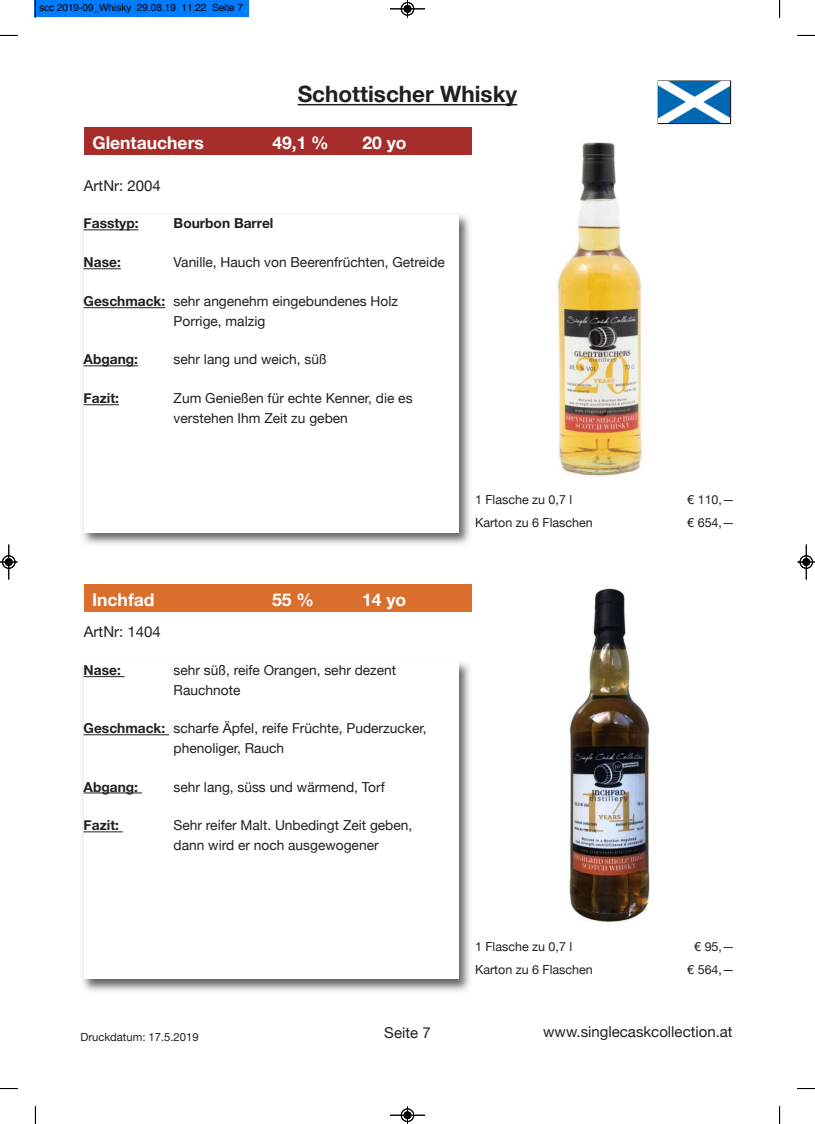
<style>
.page{position:relative;width:815px;height:1124px;background:#fff}
.page>*{position:absolute;margin:0;border:0;box-sizing:border-box;transform-origin:0 0}
.t1{font:700 22.5px "Helvetica Neue";color:#221f1f}
.t2{font:700 17.5px "Helvetica Neue";color:#fff}
.t3{font:15px "Helvetica Neue";color:#221f1f}
.t4{font:13.75px/19.4px "Helvetica Neue";color:#221f1f}
.t5{font:700 13.75px "Helvetica Neue";color:#221f1f}
.t6{font:12.5px "Helvetica Neue";color:#221f1f}
.t7{font:11.25px "Helvetica Neue";color:#221f1f}
.t8{font:10px "Helvetica";color:#000}
.s1{font-weight:700}
</style>
<div class="page">
<div style="left:84px;top:128px;width:387px;height:27px;background:#a62d2a"></div>
<img style="left:82px;top:215px;width:388px;height:330px">
<div style="left:84px;top:215px;width:374px;height:317px;background:#fff"></div>
<hr style="left:84px;top:229px;width:55px;height:1px;background:#221f1f">
<hr style="left:84px;top:268px;width:37px;height:1px;background:#221f1f">
<hr style="left:84px;top:307px;width:81px;height:1px;background:#221f1f">
<hr style="left:84px;top:365px;width:54px;height:1px;background:#221f1f">
<hr style="left:84px;top:404px;width:35px;height:1px;background:#221f1f">
<img style="left:557px;top:142px;width:86px;height:335px">
<hr style="left:298px;top:104px;width:219px;height:1px;background:#221f1f">
<div style="left:658px;top:80px;width:73px;height:44px;border:1px solid #221f1f"></div>
<img style="left:659px;top:82px;width:71px;height:41px">
<div style="left:84px;top:584px;width:387px;height:27px;background:#da6e2d"></div>
<img style="left:82px;top:662px;width:388px;height:330px">
<div style="left:84px;top:661px;width:374px;height:317px;background:#fff"></div>
<hr style="left:84px;top:676px;width:41px;height:1px;background:#221f1f">
<hr style="left:84px;top:734px;width:85px;height:1px;background:#221f1f">
<hr style="left:84px;top:792px;width:58px;height:1px;background:#221f1f">
<hr style="left:84px;top:831px;width:39px;height:1px;background:#221f1f">
<img style="left:569px;top:588px;width:81px;height:334px">
<div style="left:34px;top:0;width:214px;height:16px;background:#007cff"></div>
<svg style="left:35px;top:0;width:1px;height:18px"></svg>
<svg style="left:0;top:35px;width:18px;height:1px"></svg>
<svg style="left:779px;top:0;width:1px;height:18px"></svg>
<svg style="left:797px;top:35px;width:18px;height:1px"></svg>
<svg style="left:35px;top:1106px;width:1px;height:17px"></svg>
<svg style="left:0;top:1088px;width:18px;height:1px"></svg>
<svg style="left:779px;top:1106px;width:1px;height:17px"></svg>
<svg style="left:797px;top:1088px;width:18px;height:1px"></svg>
<hr style="left:390px;top:8px;width:35px;height:1px;background:#000">
<div style="left:401px;top:2px;width:13px;height:14px;border:1px solid #000;border-radius:50%"></div>
<hr style="left:390px;top:9px;width:35px;height:1px;background:#000">
<div style="left:401px;top:2px;width:13px;height:13px;border:1px solid #000;border-radius:50%"></div>
<svg style="left:404px;top:0;width:7px;height:18px"></svg>
<hr style="left:390px;top:1114px;width:35px;height:1px;background:#000">
<div style="left:401px;top:1108px;width:13px;height:13px;border:1px solid #000;border-radius:50%"></div>
<svg style="left:404px;top:1106px;width:7px;height:17px"></svg>
<hr style="left:8px;top:544px;width:1px;height:35px;background:#000">
<hr style="left:9px;top:544px;width:1px;height:35px;background:#000">
<div style="left:2px;top:555px;width:13px;height:13px;border:1px solid #000;border-radius:50%"></div>
<svg style="left:0;top:558px;width:18px;height:7px"></svg>
<hr style="left:806px;top:544px;width:1px;height:35px;background:#000">
<div style="left:800px;top:555px;width:13px;height:13px;border:1px solid #000;border-radius:50%"></div>
<svg style="left:798px;top:558px;width:17px;height:7px"></svg>
<p class="t8" style="left:39px;top:4px;width:205px">scc 2019-09_Whisky 29.08.19 11:22 Seite 7</p>
<h1 class="t1" style="left:298px;top:77px;width:221px">Schottischer Whisky</h1>
<p class="t2" style="left:92px;top:129px;width:113px">Glentauchers</p>
<p class="t2" style="left:272px;top:129px;width:58px">49,1 %</p>
<p class="t2" style="left:362px;top:129px;width:46px">20 yo</p>
<p class="t3" style="left:84px;top:174px;width:78px">ArtNr: 2004</p>
<p class="t5" style="left:84px;top:213px;width:57px">Fasstyp:</p>
<p class="t5" style="left:174px;top:213px;width:101px">Bourbon Barrel</p>
<p class="t5" style="left:84px;top:252px;width:39px">Nase:</p>
<p class="t4" style="left:174px;top:253px;width:273px">Vanille, Hauch von Beerenfrüchten, Getreide</p>
<p class="t4" style="left:174px;top:292px;width:226px;text-indent:-90px"><span class="s1">Geschmack:</span> sehr angenehm eingebundenes Holz<br>Porrige, malzig</p>
<p class="t5" style="left:84px;top:349px;width:56px">Abgang:</p>
<p class="t4" style="left:174px;top:350px;width:155px">sehr lang und weich, süß</p>
<p class="t5" style="left:84px;top:387px;width:37px">Fazit:</p>
<p class="t4" style="left:174px;top:389px;width:240px">Zum Genießen für echte Kenner, die es verstehen Ihm Zeit zu geben</p>
<p class="t2" style="left:92px;top:585px;width:64px">Inchfad</p>
<p class="t2" style="left:272px;top:585px;width:43px">55 %</p>
<p class="t2" style="left:362px;top:585px;width:46px">14 yo</p>
<p class="t3" style="left:84px;top:621px;width:78px">ArtNr: 1404</p>
<p class="t5" style="left:84px;top:659px;width:39px">Nase:</p>
<p class="t4" style="left:174px;top:661px;width:224px">sehr süß, reife Orangen, sehr dezent<br>Rauchnote</p>
<p class="t4" style="left:174px;top:719px;width:254px;text-indent:-90px"><span class="s1">Geschmack:</span> scharfe Äpfel, reife Früchte, Puderzucker, phenoliger, Rauch</p>
<p class="t5" style="left:84px;top:775px;width:56px">Abgang:</p>
<p class="t4" style="left:174px;top:777px;width:213px">sehr lang, süss und wärmend, Torf</p>
<p class="t5" style="left:84px;top:814px;width:37px">Fazit:</p>
<p class="t4" style="left:174px;top:816px;width:240px">Sehr reifer Malt. Unbedingt Zeit geben, dann wird er noch ausgewogener</p>
<p class="t6" style="left:475px;top:490px;width:99px">1 Flasche zu 0,7 l</p>
<p class="t6" style="left:687px;top:490px;width:49px">€ 110,—</p>
<p class="t6" style="left:475px;top:513px;width:119px">Karton zu 6 Flaschen</p>
<p class="t6" style="left:687px;top:513px;width:49px">€ 654,—</p>
<p class="t6" style="left:475px;top:937px;width:99px">1 Flasche zu 0,7 l</p>
<p class="t6" style="left:694px;top:937px;width:42px">€ 95,—</p>
<p class="t6" style="left:475px;top:960px;width:119px">Karton zu 6 Flaschen</p>
<p class="t6" style="left:687px;top:960px;width:49px">€ 564,—</p>
<p class="t7" style="left:80px;top:1028px;width:120px">Druckdatum: 17.5.2019</p>
<p class="t3" style="left:384px;top:1021px;width:48px">Seite 7</p>
<p class="t3" style="left:543px;top:1020px;width:191px">www.singlecaskcollection.at</p>
</div>
